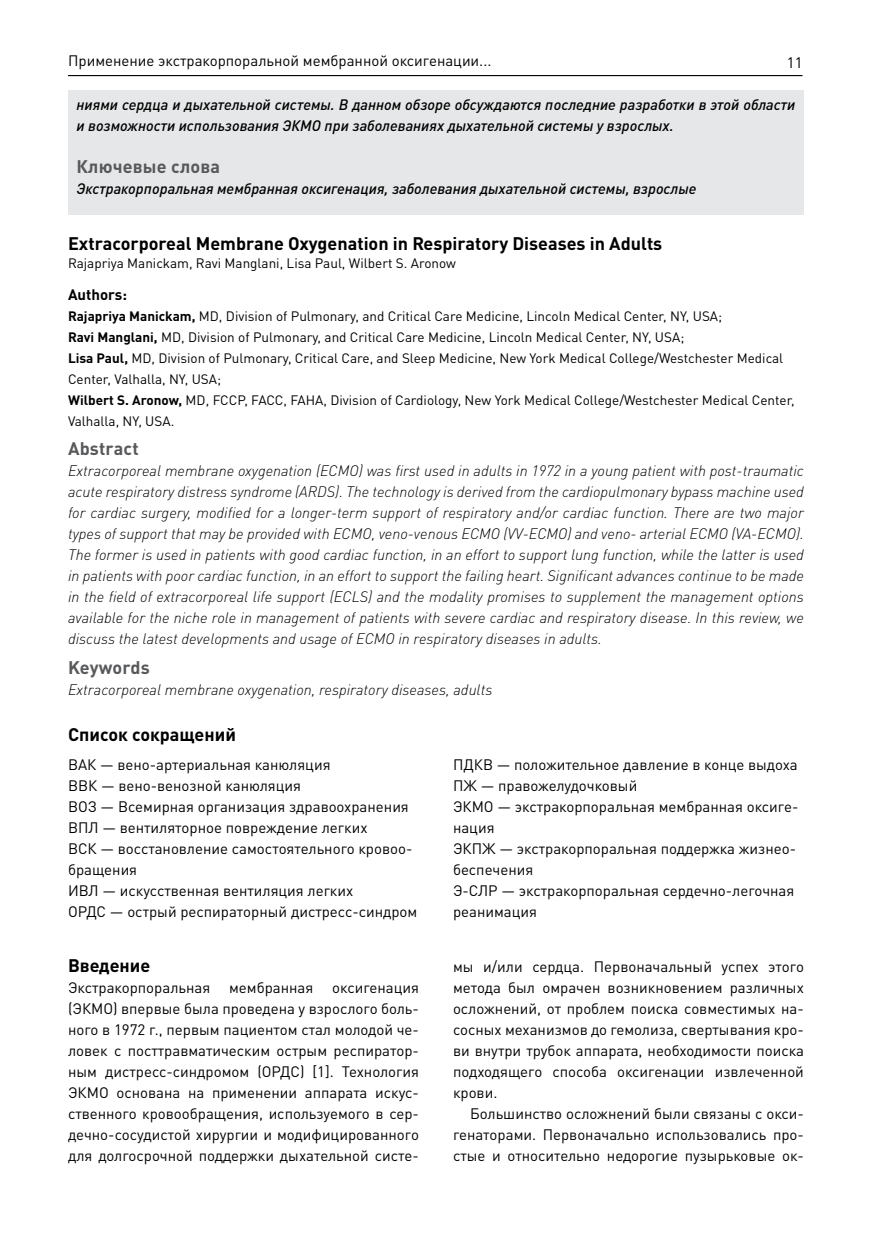
<style>
.page{position:relative;width:872px;height:1234px;background:#fff}
.page>*{position:absolute;margin:0;border:0;box-sizing:border-box;transform-origin:0 0}
.t1{font:700 18px "DIN Pro";color:#000}
.t2{font:700 18px "DIN Pro";letter-spacing:.01em;color:#58595b}
.t3{font:15px/21px "DIN Pro";color:#000;text-align:justify}
.t4{font:italic 300 15px/21px "DIN Pro";color:#000;text-align:justify}
.t5{font:italic 500 15px/21px "DIN Pro";color:#000}
.t6{font:700 15px "DIN Pro";color:#000}
.t7{font:13.5px/21px "DIN Pro";color:#000}
.s1{font-weight:700}
</style>
<div class="page">
<hr style="left:68px;top:75px;width:734px;height:1px;background:#000">
<div style="left:68px;top:90px;width:736px;height:62px;background:#e6e7e8"></div>
<div style="left:68px;top:151px;width:736px;height:31px;background:#e6e7e8"></div>
<div style="left:68px;top:174px;width:736px;height:41px;background:#e6e7e8"></div>
<p class="t3" style="left:68px;top:48px;width:425px">Применение экстракорпоральной мембранной оксигенации...</p>
<p class="t3" style="left:787px;top:50px;width:17px">11</p>
<p class="t5" style="left:77px;top:93px;width:720px">ниями сердца и дыхательной системы. В данном обзоре обсуждаются последние разработки в этой области и возможности использования ЭКМО при заболеваниях дыхательной системы у взрослых.</p>
<p class="t2" style="left:77px;top:152px;width:145px">Ключевые слова</p>
<p class="t5" style="left:77px;top:177px;width:621px">Экстракорпоральная мембранная оксигенация, заболевания дыхательной системы, взрослые</p>
<p class="t1" style="left:68px;top:228px;width:596px">Extracorporeal Membrane Oxygenation in Respiratory Diseases in Adults</p>
<p class="t7" style="left:68px;top:251px;width:389px">Rajapriya Manickam, Ravi Manglani, Lisa Paul, Wilbert S. Aronow</p>
<p class="t6" style="left:68px;top:281px;width:61px">Authors:</p>
<p class="t7" style="left:68px;top:304px;width:728px"><span class="s1">Rajapriya Manickam,</span> MD, Division of Pulmonary, and Critical Care Medicine, Lincoln Medical Center, NY, USA;<br><span class="s1">Ravi Manglani,</span> MD, Division of Pulmonary, and Critical Care Medicine, Lincoln Medical Center, NY, USA;<br><span class="s1">Lisa Paul,</span> MD, Division of Pulmonary, Critical Care, and Sleep Medicine, New York Medical College/Westchester Medical Center, Valhalla, NY, USA;<br><span class="s1">Wilbert S. Aronow,</span> MD, FCCP, FACC, FAHA, Division of Cardiology, New York Medical College/Westchester Medical Center, Valhalla, NY, USA.</p>
<p class="t2" style="left:68px;top:433px;width:72px">Abstract</p>
<p class="t4" style="left:68px;top:459px;width:737px">Extracorporeal membrane oxygenation (ECMO) was first used in adults in 1972 in a young patient with post-traumatic acute respiratory distress syndrome (ARDS). The technology is derived from the cardiopulmonary bypass machine used for cardiac surgery, modified for a longer-term support of respiratory and/or cardiac function. There are two major types of support that may be provided with ECMO, veno-venous ECMO (VV-ECMO) and veno- arterial ECMO (VA-ECMO).<br>The former is used in patients with good cardiac function, in an effort to support lung function, while the latter is used in patients with poor cardiac function, in an effort to support the failing heart. Significant advances continue to be made in the field of extracorporeal life support (ECLS) and the modality promises to supplement the management options available for the niche role in management of patients with severe cardiac and respiratory disease. In this review, we discuss the latest developments and usage of ECMO in respiratory diseases in adults.</p>
<p class="t2" style="left:68px;top:652px;width:83px">Keywords</p>
<p class="t4" style="left:68px;top:677px;width:426px">Extracorporeal membrane oxygenation, respiratory diseases, adults</p>
<p class="t1" style="left:68px;top:719px;width:169px">Список сокращений</p>
<p class="t3" style="left:68px;top:752px;width:351px;text-align:left">ВАК — вено-артериальная канюляция<br>ВВК — вено-венозной канюляция<br>ВОЗ — Всемирная организация здравоохранения ВПЛ — вентиляторное повреждение легких<br>ВСК — восстановление самостоятельного кровоо&shy;бращения<br>ИВЛ — искусственная вентиляция легких<br>ОРДС — острый респираторный дистресс-синдром</p>
<p class="t3" style="left:453px;top:752px;width:347px;text-align:left">ПДКВ — положительное давление в конце выдоха<br>ПЖ — правожелудочковый<br>ЭКМО — экстракорпоральная мембранная оксиге&shy;нация<br>ЭКПЖ — экстракорпоральная поддержка жизнео&shy;беспечения<br>Э-СЛР — экстракорпоральная сердечно-легочная реанимация</p>
<p class="t1" style="left:68px;top:950px;width:84px">Введение</p>
<p class="t3" style="left:68px;top:975px;width:144px">Экстракорпоральная</p>
<p class="t3" style="left:453px;top:954px;width:352px">мы и/или сердца. Первоначальный успех этого метода был омрачен возникновением различных осложнений, от проблем поиска совместимых на&shy;сосных механизмов до гемолиза, свертывания кро&shy;ви внутри трубок аппарата, необходимости поиска подходящего способа оксигенации извлеченной крови.</p>
<p class="t3" style="left:453px;top:1101px;width:352px;text-indent:17px">Большинство осложнений были связаны с окси&shy;генаторами. Первоначально использовались про&shy;стые и относительно недорогие пузырьковые ок-</p>
<p class="t3" style="left:68px;top:975px;width:352px;text-indent:161px">мембранная оксигенация (ЭКМО) впервые была проведена у взрослого боль&shy;ного в 1972 г., первым пациентом стал молодой че&shy;ловек с посттравматическим острым респиратор&shy;ным дистресс-синдромом (ОРДС) [1]. Технология ЭКМО основана на применении аппарата искус&shy;ственного кровообращения, используемого в сер&shy;дечно-сосудистой хирургии и модифицированного для долгосрочной поддержки дыхательной систе-</p>
</div>
